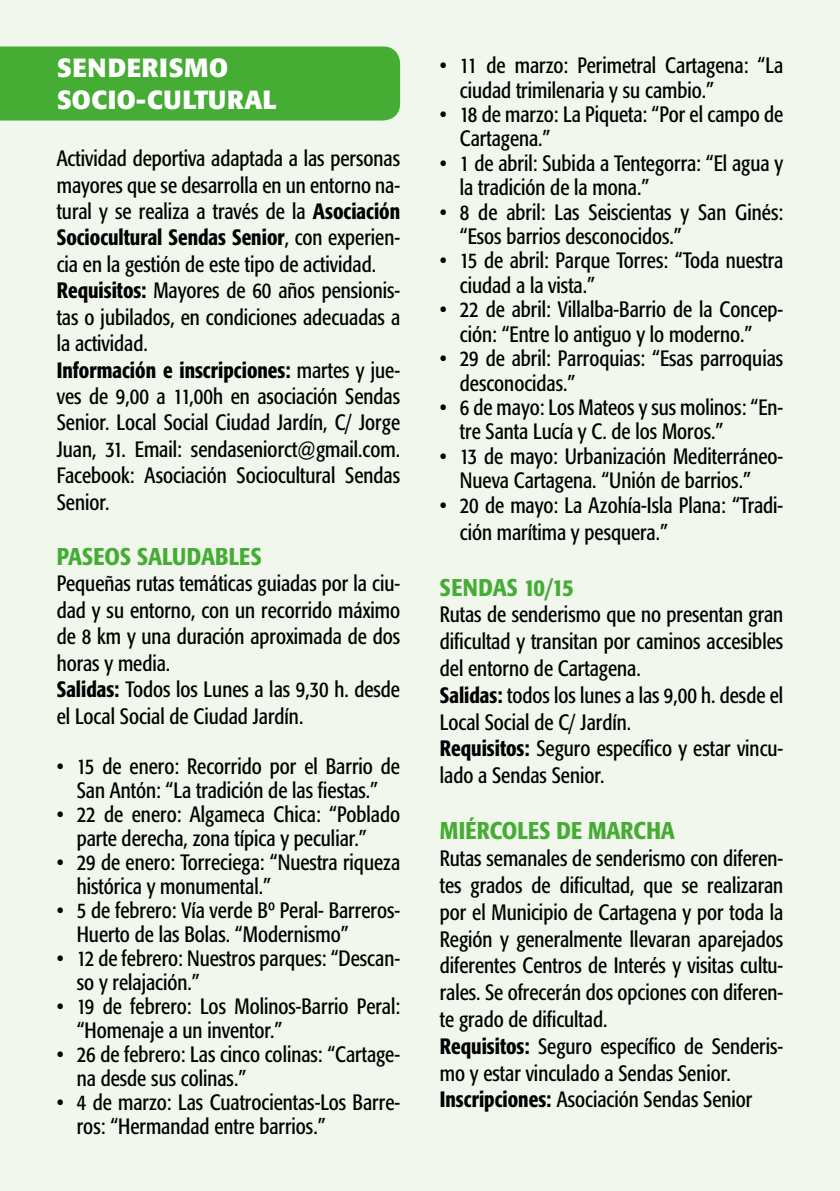
<style>
.page{position:relative;width:840px;height:1191px;background:#fff}
.page>*{position:absolute;margin:0;border:0;box-sizing:border-box;transform-origin:0 0}
.t1{font:700 26px/31.2px "Formata";letter-spacing:.02em;color:#fff}
.t2{font:500 condensed 24px "Formata";color:#45ac34}
.t3{font:condensed 22px/26.4px "Formata";color:#000;scale:.95 1}
.s1{font-weight:500}
</style>
<div class="page">
<div style="left:0;top:0;width:839px;height:1191px;background:#f1f7ed"></div>
<div style="left:0;top:46px;width:400px;height:74px;background:#45ac34"></div>
<p class="t1" style="left:57px;top:52px;width:221px">SENDERISMO<br>SOCIO-CULTURAL</p>
<p class="t3" style="left:57px;top:145px;width:363px">Actividad deportiva adaptada a las personas mayores que se desarrolla en un entorno na&shy;tural y se realiza a través de la <span class="s1">Asociación Sociocultural Sendas Senior</span>, con experien&shy;cia en la gestión de este tipo de actividad.<br><span class="s1">Requisitos:</span> Mayores de 60 años pensionis&shy;tas o jubilados, en condiciones adecuadas a la actividad.<br><span class="s1">Información e inscripciones:</span> martes y jue&shy;ves de 9,00 a 11,00h en asociación Sendas Senior. Local Social Ciudad Jardín, C/ Jorge Juan, 31. Email: sendaseniorct@gmail.com.<br>Facebook: Asociación Sociocultural Sendas Senior.</p>
<p class="t2" style="left:57px;top:542px;width:206px">PASEOS SALUDABLES</p>
<p class="t3" style="left:57px;top:570px;width:363px">Pequeñas rutas temáticas guiadas por la ciu&shy;dad y su entorno, con un recorrido máximo de 8 km y una duración aproximada de dos horas y media.<br><span class="s1">Salidas:</span> Todos los Lunes a las 9,30 h. desde el Local Social de Ciudad Jardín.</p>
<p class="t3" style="left:57px;top:754px;width:363px;line-height:24px;text-align:center">• 15 de enero: Recorrido por el Barrio de<br>San Antón: “La tradición de las fiestas.”</p>
<p class="t3" style="left:77px;top:802px;width:341px;line-height:24px;text-indent:-20px">• 22 de enero: Algameca Chica: “Poblado parte derecha, zona típica y peculiar.”</p>
<p class="t3" style="left:77px;top:850px;width:342px;line-height:24px;text-indent:-20px">• 29 de enero: Torreciega: “Nuestra riqueza histórica y monumental.”</p>
<p class="t3" style="left:77px;top:898px;width:342px;line-height:24px;text-indent:-20px">• 5 de febrero: Vía verde Bº Peral- Barreros-<br>Huerto de las Bolas. “Modernismo”</p>
<p class="t3" style="left:77px;top:946px;width:341px;line-height:24px;text-indent:-20px">• 12 de febrero: Nuestros parques: “Descan&shy;so y relajación.”</p>
<p class="t3" style="left:77px;top:994px;width:342px;line-height:24px;text-indent:-20px">• 19 de febrero: Los Molinos-Barrio Peral: “Homenaje a un inventor.”</p>
<p class="t3" style="left:77px;top:1042px;width:341px;line-height:24px;text-indent:-20px">• 26 de febrero: Las cinco colinas: “Cartage&shy;na desde sus colinas.”</p>
<p class="t3" style="left:77px;top:1090px;width:341px;line-height:24px;text-indent:-20px">• 4 de marzo: Las Cuatrocientas-Los Barre&shy;ros: “Hermandad entre barrios.”</p>
<p class="t3" style="left:459px;top:53px;width:342px;line-height:24.4px;text-indent:-20px">• 11 de marzo: Perimetral Cartagena: “La ciudad trimilenaria y su cambio.”</p>
<p class="t3" style="left:459px;top:102px;width:342px;line-height:24.4px;text-indent:-20px">• 18 de marzo: La Piqueta: “Por el campo de<br>Cartagena.”</p>
<p class="t3" style="left:459px;top:151px;width:341px;line-height:24.4px;text-indent:-20px">• 1 de abril: Subida a Tentegorra: “El agua y la tradición de la mona.”</p>
<p class="t3" style="left:459px;top:200px;width:341px;line-height:24.4px;text-indent:-20px">• 8 de abril: Las Seiscientas y San Ginés: “Esos barrios desconocidos.”</p>
<p class="t3" style="left:459px;top:249px;width:341px;line-height:24.4px;text-indent:-20px">• 15 de abril: Parque Torres: “Toda nuestra ciudad a la vista.”</p>
<p class="t3" style="left:439px;top:297px;width:363px;line-height:24.4px;text-align:center">• 22 de abril: Villalba-Barrio de la Concep&shy;ción: “Entre lo antiguo y lo moderno.”</p>
<p class="t3" style="left:459px;top:346px;width:341px;line-height:24.4px;text-indent:-20px">• 29 de abril: Parroquias: “Esas parroquias desconocidas.”</p>
<p class="t3" style="left:459px;top:395px;width:341px;line-height:24.4px;text-indent:-20px">• 6 de mayo: Los Mateos y sus molinos: “En&shy;tre Santa Lucía y C. de los Moros.”</p>
<p class="t3" style="left:439px;top:444px;width:363px;line-height:24.4px;text-align:center">• 13 de mayo: Urbanización Mediterráneo-<br>Nueva Cartagena. “Unión de barrios.”</p>
<p class="t3" style="left:459px;top:492px;width:341px;text-indent:-20px">• 20 de mayo: La Azohía-Isla Plana: “Tradi&shy;ción marítima y pesquera.”</p>
<p class="t2" style="left:439px;top:572px;width:135px">SENDAS 10/15</p>
<p class="t3" style="left:439px;top:601px;width:363px">Rutas de senderismo que no presentan gran dificultad y transitan por caminos accesibles del entorno de Cartagena.<br><span class="s1">Salidas:</span> todos los lunes a las 9,00 h. desde el Local Social de C/ Jardín.<br><span class="s1">Requisitos:</span> Seguro específico y estar vincu&shy;lado a Sendas Senior.</p>
<p class="t2" style="left:439px;top:816px;width:236px">MIÉRCOLES DE MARCHA</p>
<p class="t3" style="left:439px;top:845px;width:363px">Rutas semanales de senderismo con diferen&shy;tes grados de dificultad, que se realizaran por el Municipio de Cartagena y por toda la Región y generalmente llevaran aparejados diferentes Centros de Interés y visitas cultu&shy;rales. Se ofrecerán dos opciones con diferen&shy;te grado de dificultad.<br><span class="s1">Requisitos:</span> Seguro específico de Senderis&shy;mo y estar vinculado a Sendas Senior.<br><span class="s1">Inscripciones:</span> Asociación Sendas Senior</p>
</div>
